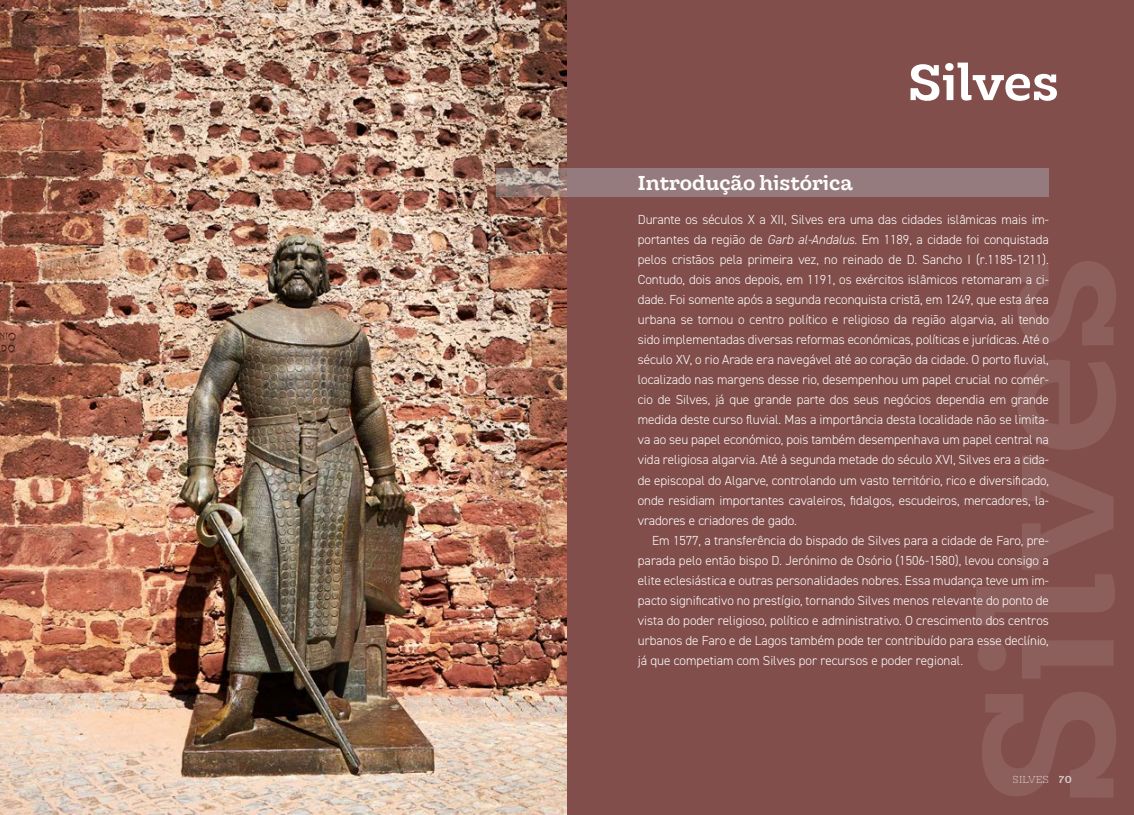
<style>
.page{position:relative;width:1134px;height:815px;background:#fff}
.page>*{position:absolute;margin:0;border:0;box-sizing:border-box;transform-origin:0 0}
.t1{font:700 183.25px "Hernandez Niu";color:#fff}
.t2{font:700 50px "Hernandez Niu";color:#fff}
.t3{font:700 20px "Hernandez Niu";color:#fff}
.t4{font:300 13.12px/20px "DIN2014";letter-spacing:-.005em;color:#fff;text-align:justify}
.t5{font:300 10px "Hernandez Niu";color:#fff}
.s1{font-style:italic}
.s2{font-weight:700}
</style>
<div class="page">
<div style="left:561px;top:0;width:573px;height:815px;background:#814e4b"></div>
<img style="left:0;top:0;width:567px;height:815px">
<svg style="left:496px;top:168px;width:553px;height:29px;background:#977d7e"></svg>
<h2 class="t2" style="left:908px;top:52px;width:152px">Silves</h2>
<h3 class="t3" style="left:638px;top:171px;width:216px">Introdução histórica</h3>
<p class="t4" style="left:638px;top:210px;width:413px">Durante os séculos X a XII, Silves era uma das cidades islâmicas mais im&shy;portantes da região de <span class="s1">Garb al-Andalus</span>. Em 1189, a cidade foi conquistada pelos cristãos pela primeira vez, no reinado de D. Sancho I (r.1185-1211).<br>Contudo, dois anos depois, em 1191, os exércitos islâmicos retomaram a ci&shy;dade. Foi somente após a segunda reconquista cristã, em 1249, que esta área urbana se tornou o centro político e religioso da região algarvia, ali tendo sido implementadas diversas reformas económicas, políticas e jurídicas. Até o século XV, o rio Arade era navegável até ao coração da cidade. O porto fluvial, localizado nas margens desse rio, desempenhou um papel crucial no comér&shy;cio de Silves, já que grande parte dos seus negócios dependia em grande medida deste curso fluvial. Mas a importância desta localidade não se limita&shy;va ao seu papel económico, pois também desempenhava um papel central na vida religiosa algarvia. Até à segunda metade do século XVI, Silves era a cida&shy;de episcopal do Algarve, controlando um vasto território, rico e diversificado, onde residiam importantes cavaleiros, fidalgos, escudeiros, mercadores, la&shy;vradores e criadores de gado.</p>
<p class="t4" style="left:638px;top:530px;width:413px;text-indent:14px">Em 1577, a transferência do bispado de Silves para a cidade de Faro, pre&shy;parada pelo então bispo D. Jerónimo de Osório (1506-1580), levou consigo a elite eclesiástica e outras personalidades nobres. Essa mudança teve um im&shy;pacto significativo no prestígio, tornando Silves menos relevante do ponto de vista do poder religioso, político e administrativo. O crescimento dos centros urbanos de Faro e de Lagos também pode ter contribuído para esse declínio, já que competiam com Silves por recursos e poder regional.</p>
<h1 class="t1" style="left:936px;top:806px;width:554px;rotate:-90deg">Silves</h1>
<p class="t5" style="left:1013px;top:773px;width:61px">SILVES <span class="s2">70</span></p>
</div>
